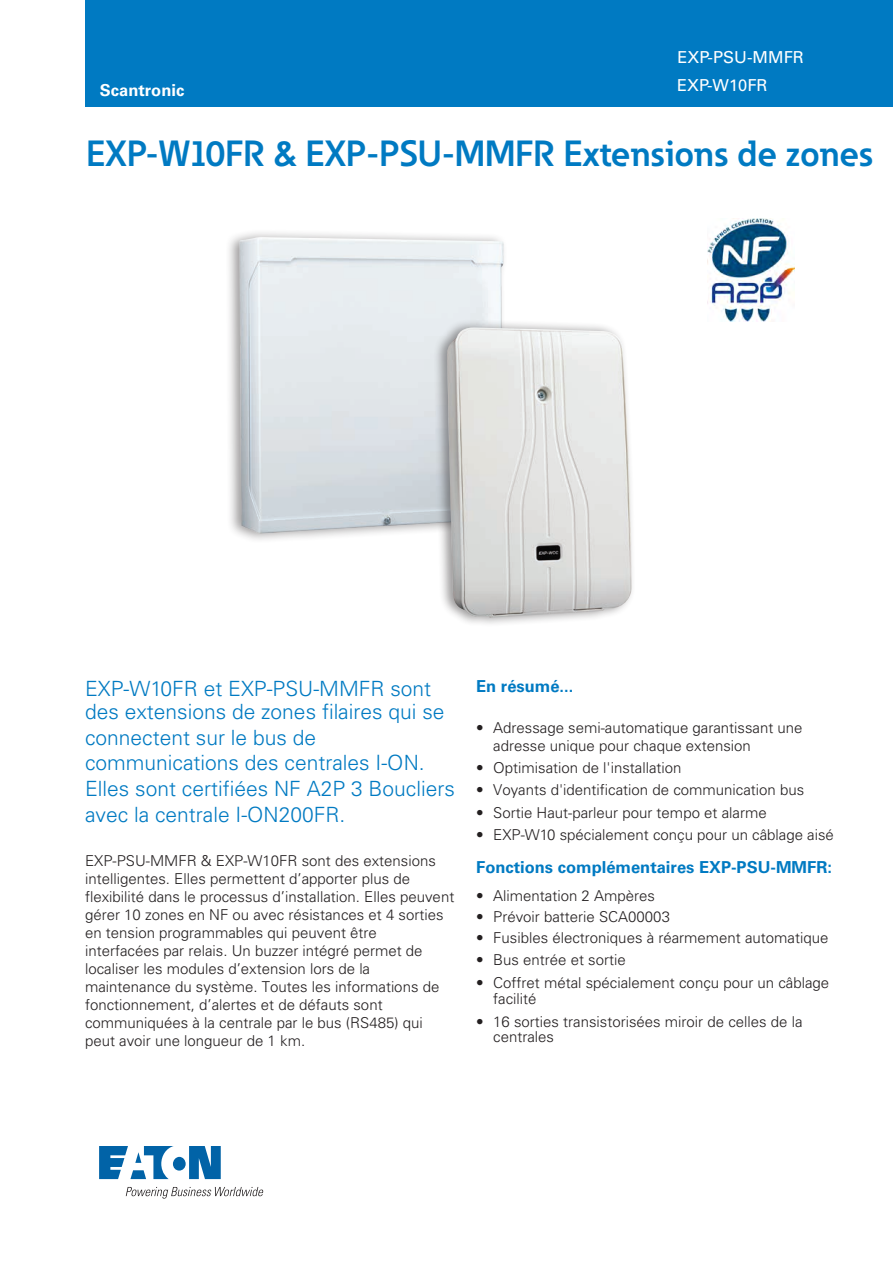
<style>
.page{position:relative;width:893px;height:1263px;background:#fff}
.page>*{position:absolute;margin:0;border:0;box-sizing:border-box;transform-origin:0 0}
.t1{font:700 36px "Eaton";color:#007ac2}
.t2{font:300 21px/25.2px "Univers LT Std";color:#007ac2}
.t3{font:700 16.5px "Univers LT Std";color:#007ac2}
.t4{font:16.5px/28.2px "Univers LT Std";color:#fff}
.t5{font:700 16.5px "Univers LT Std";color:#fff}
.t6{font:300 15px/18px "Univers LT Std";color:#231f20}
</style>
<div class="page">
<img style="left:229px;top:232px;width:275px;height:308px">
<div style="left:85px;top:0;width:808px;height:106px;background:#007ac2"></div>
<svg style="left:100px;top:1146px;width:121px;height:33px"></svg>
<svg style="left:126px;top:1187px;width:138px;height:11px"></svg>
<div style="left:433px;top:319px;width:203px;height:308px;background:#231f20;opacity:.45"></div>
<img style="left:446px;top:327px;width:186px;height:291px">
<img style="left:708px;top:218px;width:86px;height:103px">
<p class="t5" style="left:100px;top:80px;width:86px">Scantronic</p>
<p class="t4" style="left:677px;top:43px;width:128px">EXP-PSU-MMFR<br>EXP-W10FR</p>
<h1 class="t1" style="left:87px;top:131px;width:788px">EXP-W10FR &amp; EXP-PSU-MMFR Extensions de zones</h1>
<h2 class="t2" style="left:85px;top:675px;width:371px">EXP-W10FR et EXP-PSU-MMFR sont des extensions de zones filaires qui se connectent sur le bus de communications des centrales I-ON.<br>Elles sont certifiées NF A2P 3 Boucliers avec la centrale I-ON200FR.</h2>
<p class="t6" style="left:85px;top:852px;width:371px">EXP-PSU-MMFR &amp; EXP-W10FR sont des extensions intelligentes. Elles permettent d’apporter plus de flexibilité dans le processus d’installation. Elles peuvent gérer 10 zones en NF ou avec résistances et 4 sorties en tension programmables qui peuvent être interfacées par relais. Un buzzer intégré permet de localiser les modules d’extension lors de la maintenance du système. Toutes les informations de fonctionnement, d’alertes et de défauts sont communiquées à la centrale par le bus (RS485) qui peut avoir une longueur de 1 km.</p>
<p class="t3" style="left:476px;top:677px;width:99px">En résumé...</p>
<p class="t6" style="left:493px;top:718px;width:311px;text-indent:-17px">• Adressage semi-automatique garantissant une adresse unique pour chaque extension</p>
<p class="t6" style="left:476px;top:759px;width:207px">• Optimisation de l'installation</p>
<p class="t6" style="left:476px;top:781px;width:329px">• Voyants d'identification de communication bus</p>
<p class="t6" style="left:476px;top:803px;width:292px">• Sortie Haut-parleur pour tempo et alarme</p>
<p class="t6" style="left:476px;top:825px;width:359px">• EXP-W10 spécialement conçu pour un câblage aisé</p>
<p class="t3" style="left:476px;top:857px;width:357px">Fonctions complémentaires EXP-PSU-MMFR:</p>
<p class="t6" style="left:476px;top:887px;width:180px">• Alimentation 2 Ampères</p>
<p class="t6" style="left:476px;top:907px;width:195px">• Prévoir batterie SCA00003</p>
<p class="t6" style="left:476px;top:928px;width:354px">• Fusibles électroniques à réarmement automatique</p>
<p class="t6" style="left:476px;top:951px;width:151px">• Bus entrée et sortie</p>
<p class="t6" style="left:493px;top:975px;width:337px;line-height:15.5px;text-indent:-17px">• Coffret métal spécialement conçu pour un câblage facilité</p>
<p class="t6" style="left:493px;top:1014px;width:311px;line-height:14.9px;text-indent:-17px">• 16 sorties transistorisées miroir de celles de la centrales</p>
</div>
